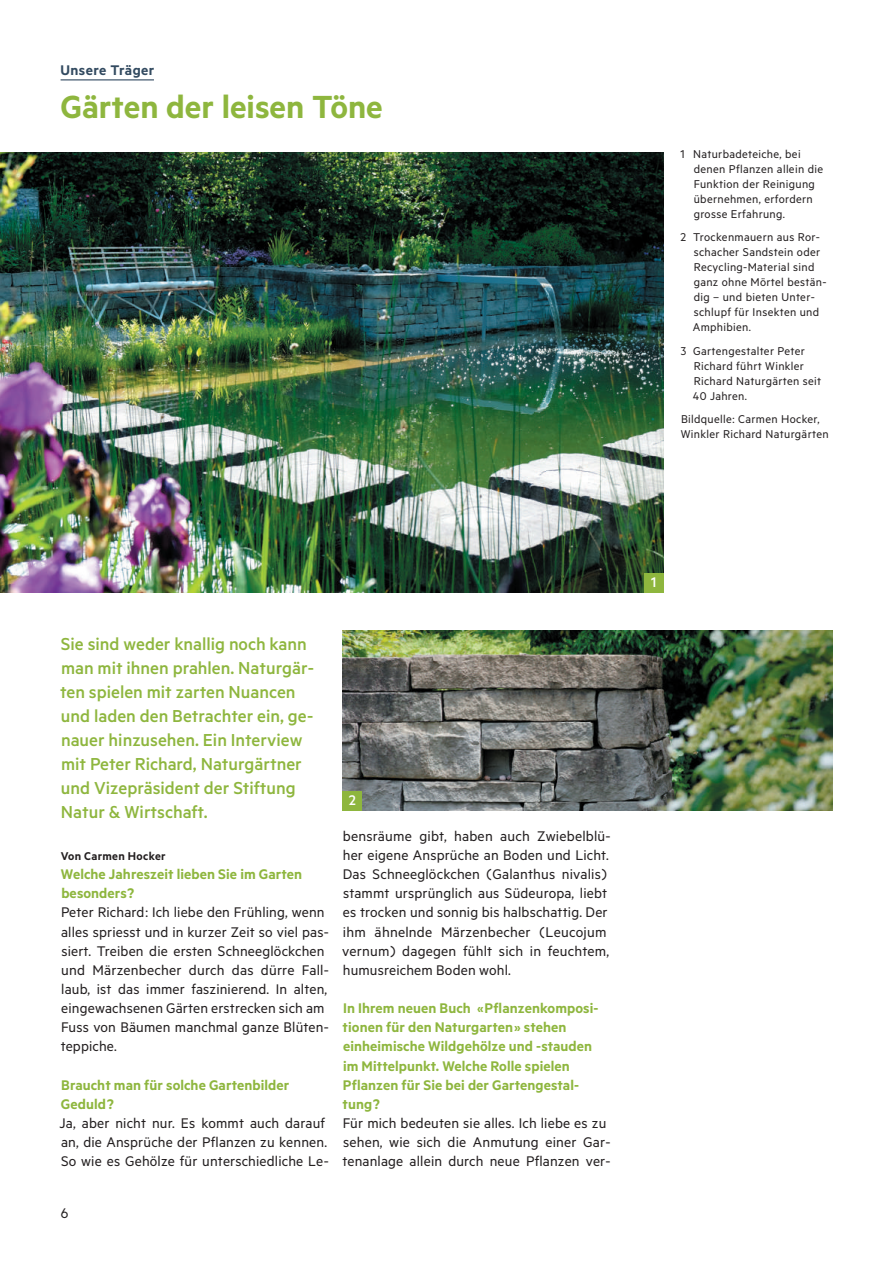
<style>
.page{position:relative;width:893px;height:1263px;background:#fff}
.page>*{position:absolute;margin:0;border:0;box-sizing:border-box;transform-origin:0 0}
.t1{font:600 36px "Metric";color:#8eb63e}
.t2{font:500 19.5px/24px "Metric";color:#8eb63e}
.t3{font:15.75px/19.2px "Metric";letter-spacing:.01em;color:#231f20}
.t4{font:600 15.75px/19.2px "Metric";letter-spacing:.005em;color:#8eb63e}
.t5{font:600 15.75px "Metric";letter-spacing:.025em;color:#324a60}
.t6{font:500 15.75px "Metric";color:#fff}
.t7{font:12.75px/15px "Metric";letter-spacing:.025em;color:#231f20}
.t8{font:600 12.75px "Metric";letter-spacing:.025em;color:#231f20}
</style>
<div class="page">
<img style="left:0;top:152px;width:663px;height:440px">
<div style="left:644px;top:573px;width:19px;height:19px;background:#8eb63e"></div>
<hr style="left:61px;top:79px;width:93px;height:1px;background:#324a60">
<img style="left:342px;top:630px;width:490px;height:180px">
<div style="left:343px;top:791px;width:19px;height:19px;background:#8eb63e"></div>
<p class="t5" style="left:61px;top:61px;width:95px">Unsere Träger</p>
<h1 class="t1" style="left:61px;top:86px;width:324px">Gärten der leisen Töne</h1>
<p class="t7" style="left:694px;top:146px;width:131px;text-indent:-13px">1 Naturbadeteiche, bei denen Pflanzen allein die<br>Funktion der Reinigung übernehmen, erfordern grosse Erfahrung.</p>
<p class="t7" style="left:693px;top:229px;width:135px;text-indent:-12px">2 Trockenmauern aus Ror&shy;schacher Sandstein oder<br>Recycling-Material sind ganz ohne Mörtel bestän&shy;dig – und bieten Unter&shy;schlupf für Insekten und<br>Amphibien.</p>
<p class="t7" style="left:693px;top:343px;width:130px;text-indent:-12px">3 Gartengestalter Peter<br>Richard führt Winkler<br>Richard Naturgärten seit<br>40 Jahren.</p>
<p class="t7" style="left:681px;top:411px;width:149px">Bildquelle: Carmen Hocker,<br>Winkler Richard Naturgärten</p>
<p class="t2" style="left:60px;top:631px;width:255px">Sie sind weder knallig noch kann man mit ihnen prahlen. Naturgär&shy;ten spielen mit zarten Nuancen und laden den Betrachter ein, ge&shy;nauer hinzusehen. Ein Interview mit Peter Richard, Naturgärtner und Vizepräsident der Stiftung<br>Natur &amp; Wirtschaft.</p>
<p class="t8" style="left:61px;top:848px;width:107px">Von Carmen Hocker</p>
<p class="t4" style="left:61px;top:864px;width:243px">Welche Jahreszeit lieben Sie im Garten besonders?</p>
<p class="t3" style="left:61px;top:902px;width:270px">Peter Richard: Ich liebe den Frühling, wenn alles spriesst und in kurzer Zeit so viel pas&shy;siert. Treiben die ersten Schneeglöckchen und Märzenbecher durch das dürre Fall&shy;laub, ist das immer faszinierend. In alten, eingewachsenen Gärten erstrecken sich am Fuss von Bäumen manchmal ganze Blüten&shy;teppiche.</p>
<p class="t4" style="left:61px;top:1075px;width:230px">Braucht man für solche Gartenbilder<br>Geduld?</p>
<p class="t3" style="left:60px;top:1113px;width:271px">Ja, aber nicht nur. Es kommt auch darauf an, die Ansprüche der Pflanzen zu kennen.<br>So wie es Gehölze für unterschiedliche Le-</p>
<p class="t6" style="left:349px;top:791px;width:9px">2</p>
<p class="t3" style="left:342px;top:826px;width:270px">bensräume gibt, haben auch Zwiebelblü&shy;her eigene Ansprüche an Boden und Licht.<br>Das Schneeglöckchen (Galanthus nivalis) stammt ursprünglich aus Südeuropa, liebt es trocken und sonnig bis halbschattig. Der ihm ähnelnde Märzenbecher (Leucojum vernum) dagegen fühlt sich in feuchtem, humusreichem Boden wohl.</p>
<p class="t4" style="left:343px;top:998px;width:257px">In Ihrem neuen Buch «Pflanzenkomposi&shy;tionen für den Naturgarten» stehen einheimische Wildgehölze und -stauden im Mittelpunkt. Welche Rolle spielen<br>Pflanzen für Sie bei der Gartengestal&shy;tung?</p>
<p class="t3" style="left:342px;top:1113px;width:270px">Für mich bedeuten sie alles. Ich liebe es zu sehen, wie sich die Anmutung einer Gar&shy;tenanlage allein durch neue Pflanzen ver-</p>
<p class="t3" style="left:61px;top:1203px;width:9px">6</p>
<p class="t6" style="left:651px;top:573px;width:7px">1</p>
</div>
